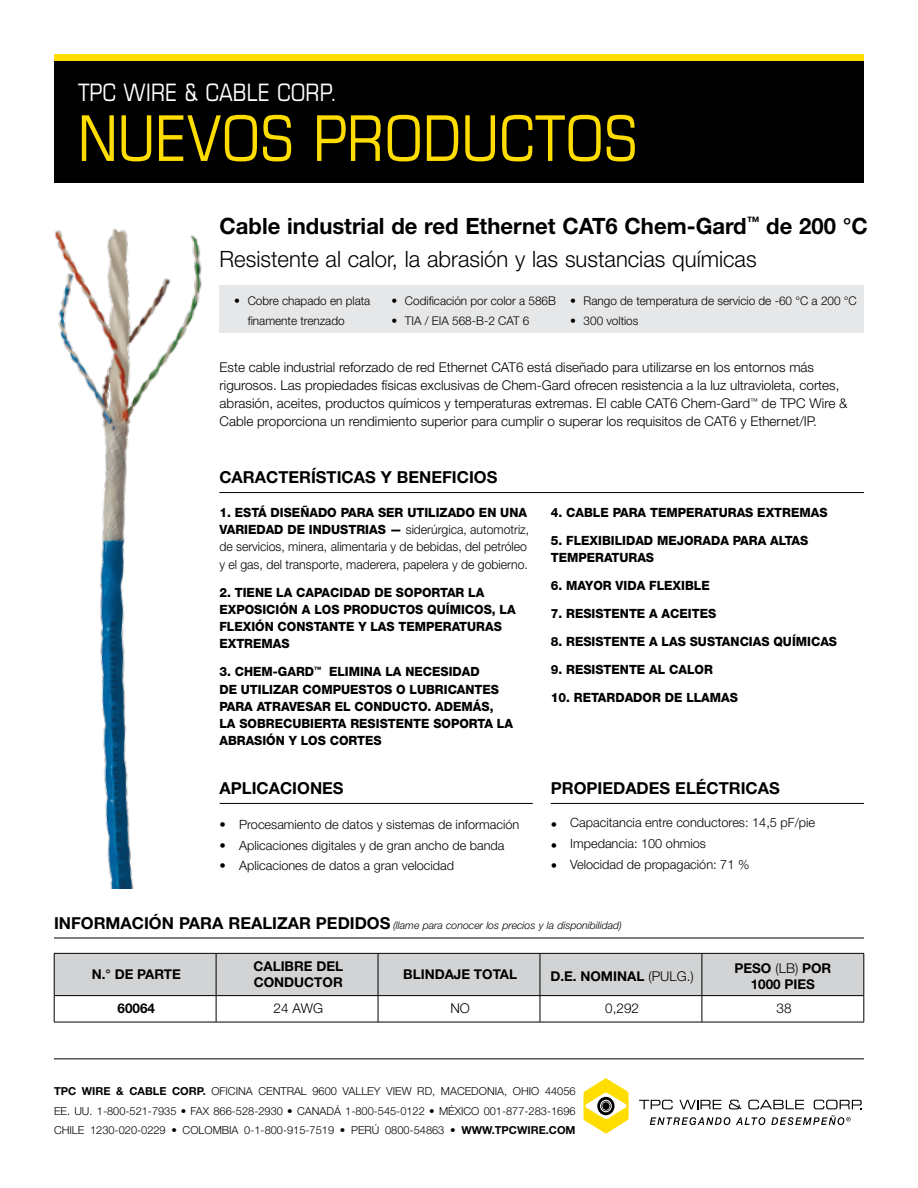
<style>
.page{position:relative;width:918px;height:1188px;background:#fff}
.page>*{position:absolute;margin:0;border:0;box-sizing:border-box;transform-origin:0 0}
.t1{font:condensed 63px "Eurostile LT Std";color:#fd0}
.t2{font:condensed 24px "Eurostile LT Std";color:#fff}
.t3{font:300 22.5px/33px "Helvetica Neue LT Std";color:#000}
.t4{font:700 16.5px "Helvetica Neue LT Std";color:#000}
.t5{font:300 13.5px/18px "Helvetica Neue LT Std";color:#000}
.t6{font:700 13.5px/16.2px "Helvetica Neue LT Std";color:#000}
.t7{font:800 12.75px "Helvetica Neue LT Std";color:#000;scale:.96 1}
.t8{font:300 12.75px "Helvetica Neue LT Std";color:#000}
.t9{font:300 12.75px/17.2px "Helvetica Neue LT Std";color:#000;scale:.96 1}
.t10{font:300 12px/20.1px "Helvetica Neue LT Std";color:#000}
.t11{font:300 10.95px/19.5px "Helvetica Neue LT Std";color:#000;text-align:justify}
.t12{font:700 10.95px "Helvetica Neue LT Std";color:#000}
.t13{font:italic 300 10.5px "Helvetica Neue LT Std";color:#000}
.s1{font-weight:700}
.s2{font-weight:800}
.s3{font-weight:300}
</style>
<div class="page">
<svg style="left:54px;top:953px;width:811px;height:69px"></svg>
<hr style="left:54px;top:1022px;width:162px;height:1px;background:#000">
<hr style="left:216px;top:1022px;width:162px;height:1px;background:#000">
<hr style="left:378px;top:1022px;width:162px;height:1px;background:#000">
<hr style="left:540px;top:1022px;width:162px;height:1px;background:#000">
<hr style="left:702px;top:1022px;width:162px;height:1px;background:#000">
<hr style="left:54px;top:953px;width:162px;height:1px;background:#000">
<hr style="left:54px;top:954px;width:1px;height:41px;background:#000">
<hr style="left:216px;top:953px;width:162px;height:1px;background:#000">
<hr style="left:216px;top:954px;width:1px;height:41px;background:#000">
<hr style="left:378px;top:953px;width:162px;height:1px;background:#000">
<hr style="left:540px;top:953px;width:162px;height:1px;background:#000">
<hr style="left:540px;top:954px;width:1px;height:41px;background:#000">
<hr style="left:702px;top:953px;width:162px;height:1px;background:#000">
<hr style="left:702px;top:954px;width:1px;height:41px;background:#000">
<hr style="left:864px;top:954px;width:1px;height:41px;background:#000">
<hr style="left:54px;top:995px;width:162px;height:1px;background:#000">
<hr style="left:216px;top:995px;width:162px;height:1px;background:#000">
<hr style="left:378px;top:995px;width:162px;height:1px;background:#000">
<hr style="left:540px;top:995px;width:162px;height:1px;background:#000">
<hr style="left:702px;top:995px;width:162px;height:1px;background:#000">
<hr style="left:54px;top:938px;width:810px;height:1px;background:#000">
<div style="left:54px;top:57px;width:810px;height:126px;background:#000"></div>
<div style="left:54px;top:54px;width:810px;height:7px;background:#fd0"></div>
<hr style="left:219px;top:492px;width:645px;height:1px;background:#000">
<div style="left:220px;top:286px;width:644px;height:47px;background:#e6e7e8"></div>
<hr style="left:220px;top:803px;width:313px;height:1px;background:#000">
<hr style="left:551px;top:803px;width:313px;height:1px;background:#000">
<img style="left:54px;top:228px;width:148px;height:661px">
<hr style="left:54px;top:1059px;width:810px;height:1px;background:#000">
<svg style="left:584px;top:1078px;width:45px;height:56px"></svg>
<svg style="left:597px;top:1097px;width:18px;height:18px"></svg>
<svg style="left:600px;top:1100px;width:12px;height:12px"></svg>
<svg style="left:601px;top:1101px;width:10px;height:10px"></svg>
<div style="left:602px;top:1102px;width:8px;height:8px;background:#000;border-radius:50%"></div>
<svg style="left:639px;top:1100px;width:223px;height:25px"></svg>
<h2 class="t2" style="left:78px;top:78px;width:260px">TPC WIRE &amp; CABLE CORP.</h2>
<h1 class="t1" style="left:78px;top:101px;width:561px">NUEVOS PRODUCTOS</h1>
<h3 class="t3" style="left:220px;top:209px;width:650px"><span class="s1">CABLE INDUSTRIAL DE RED ETHERNET CAT6 CHEM-GARD</span><sup>™</sup> <span class="s1">DE 200 °C<br></span>Resistente al calor, la abrasión y las sustancias químicas</h3>
<p class="t10" style="left:248px;top:290px;width:124px;text-indent:-14px">• Cobre chapado en plata finamente trenzado</p>
<p class="t10" style="left:391px;top:290px;width:165px">• Codificación por color a 586B</p>
<p class="t10" style="left:391px;top:310px;width:139px">• TIA / EIA 568-B-2 CAT 6</p>
<p class="t10" style="left:570px;top:290px;width:288px">• Rango de temperatura de servicio de -60 °C a 200 °C</p>
<p class="t10" style="left:570px;top:310px;width:70px">• 300 voltios</p>
<p class="t5" style="left:220px;top:358px;width:629px">Este cable industrial reforzado de red Ethernet CAT6 está diseñado para utilizarse en los entornos más rigurosos. Las propiedades físicas exclusivas de Chem-Gard ofrecen resistencia a la luz ultravioleta, cortes, abrasión, aceites, productos químicos y temperaturas extremas. El cable CAT6 Chem-Gard<sup>™</sup> de TPC Wire &amp; Cable proporciona un rendimiento superior para cumplir o superar los requisitos de CAT6 y Ethernet/IP.</p>
<p class="t4" style="left:219px;top:467px;width:280px">CARACTERÍSTICAS Y BENEFICIOS</p>
<p class="t9" style="left:219px;top:503px;width:324px"><span class="s2">1. ESTÁ DISEÑADO PARA SER UTILIZADO EN UNA VARIEDAD DE INDUSTRIAS —</span> siderúrgica, automotriz, de servicios, minera, alimentaria y de bebidas, del petróleo y el gas, del transporte, maderera, papelera y de gobierno.</p>
<p class="t7" style="left:219px;top:585px;width:100px">2. TIENE LA CAPA</p>
<p class="t7" style="left:330px;top:585px;width:19px">CIDAD</p>
<p class="t7" style="left:374px;top:585px;width:33px">DE SOPORTAR</p>
<p class="t7" style="left:468px;top:585px;width:10px">LA</p>
<p class="t7" style="left:219px;top:602px;width:27px">EXPOSI</p>
<p class="t7" style="left:266px;top:602px;width:60px">CIÓN A LOS</p>
<p class="t7" style="left:343px;top:602px;width:11px">PRODU</p>
<p class="t7" style="left:389px;top:602px;width:20px">CTOS</p>
<p class="t7" style="left:427px;top:602px;width:85px">QUÍMICOS, LA</p>
<p class="t7" style="left:219px;top:619px;width:81px">FLEXIÓN CONSTANT</p>
<p class="t7" style="left:346px;top:619px;width:35px">E Y LAS</p>
<p class="t7" style="left:399px;top:619px;width:56px">TEMPERATURAS</p>
<p class="t7" style="left:219px;top:636px;width:66px">EXTREMAS</p>
<p class="t7" style="left:219px;top:664px;width:82px">3. CHEM-GARD</p>
<p class="t7" style="left:314px;top:664px;width:57px"><sup>™</sup> ELIMINA</p>
<p class="t7" style="left:385px;top:664px;width:67px">LA NECESIDAD</p>
<p class="t7" style="left:219px;top:682px;width:31px">DE UTILIZAR</p>
<p class="t7" style="left:303px;top:682px;width:68px">COMPUESTOS</p>
<p class="t7" style="left:396px;top:682px;width:74px">OLUBRICANT</p>
<p class="t7" style="left:483px;top:682px;width:18px">ES</p>
<p class="t7" style="left:219px;top:699px;width:10px">PARA</p>
<p class="t7" style="left:257px;top:699px;width:10px">ATRAV</p>
<p class="t7" style="left:297px;top:699px;width:19px">ESAR</p>
<p class="t7" style="left:335px;top:699px;width:41px">EL CONDU</p>
<p class="t7" style="left:401px;top:699px;width:98px">CTO. ADEMÁS,</p>
<p class="t7" style="left:219px;top:716px;width:117px">LA SOBRECUBIERTA</p>
<p class="t7" style="left:350px;top:716px;width:27px">RESIST</p>
<p class="t7" style="left:396px;top:716px;width:50px">ENTE SOPORTA</p>
<p class="t7" style="left:497px;top:716px;width:10px">LA</p>
<p class="t7" style="left:219px;top:733px;width:27px">ABRASI</p>
<p class="t7" style="left:266px;top:733px;width:46px">ÓN Y LOS</p>
<p class="t7" style="left:330px;top:733px;width:20px">CORT</p>
<p class="t7" style="left:365px;top:733px;width:18px">ES</p>
<p class="t7" style="left:551px;top:505px;width:75px">4. CABLE PARA</p>
<p class="t7" style="left:650px;top:505px;width:56px">TEMPERATURAS</p>
<p class="t7" style="left:757px;top:505px;width:66px">EXTREMAS</p>
<p class="t7" style="left:551px;top:533px;width:71px">5. FLEXIBILIDAD</p>
<p class="t7" style="left:657px;top:533px;width:39px">MEJORADA</p>
<p class="t7" style="left:733px;top:533px;width:10px">PARA</p>
<p class="t7" style="left:770px;top:533px;width:9px">ALTAS</p>
<p class="t7" style="left:551px;top:550px;width:56px">TEMPERATURAS</p>
<p class="t7" style="left:551px;top:578px;width:77px">6. MAYOR VIDA</p>
<p class="t7" style="left:649px;top:578px;width:65px">FLEXIBLE</p>
<p class="t7" style="left:551px;top:606px;width:43px">7. RESIST</p>
<p class="t7" style="left:612px;top:606px;width:110px">ENTE A ACEITES</p>
<p class="t7" style="left:551px;top:634px;width:43px">8. RESIST</p>
<p class="t7" style="left:612px;top:634px;width:62px">ENTE ALAS</p>
<p class="t7" style="left:690px;top:634px;width:10px">SUSTAN</p>
<p class="t7" style="left:740px;top:634px;width:18px">CIAS</p>
<p class="t7" style="left:773px;top:634px;width:59px">QUÍMICAS</p>
<p class="t7" style="left:551px;top:662px;width:43px">9. RESIST</p>
<p class="t7" style="left:612px;top:662px;width:80px">ENTE AL CALOR</p>
<p class="t7" style="left:551px;top:690px;width:53px">10. RETARDADOR</p>
<p class="t7" style="left:665px;top:690px;width:69px">DE LLAMAS</p>
<p class="t4" style="left:220px;top:778px;width:126px">APLICACIONES</p>
<p class="t4" style="left:551px;top:778px;width:231px">PROPIEDADES ELÉCTRICAS</p>
<p class="t8" style="left:220px;top:817px;width:301px">• Procesamiento de datos y sistemas de información</p>
<p class="t8" style="left:220px;top:837px;width:286px">• Aplicaciones digitales y de gran ancho de banda</p>
<p class="t8" style="left:220px;top:858px;width:236px">• Aplicaciones de datos a gran velocidad</p>
<p class="t8" style="left:551px;top:815px;width:266px">• Capacitancia entre conductores: 14,5 pF/pie</p>
<p class="t8" style="left:551px;top:836px;width:157px">• I mpedancia: 100 ohmios</p>
<p class="t8" style="left:551px;top:856px;width:200px">• Velocidad de propagación: 71 %</p>
<p class="t4" style="left:54px;top:913px;width:39px">INFORMACI</p>
<p class="t4" style="left:149px;top:913px;width:42px">ÓN PARA</p>
<p class="t4" style="left:228px;top:913px;width:11px">REALI</p>
<p class="t4" style="left:277px;top:913px;width:51px">ZAR PEDIDOS</p>
<p class="t13" style="left:393px;top:919px;width:230px">(llame para conocer los precios y la disponibilidad)</p>
<p class="t6" style="left:92px;top:966px;width:91px">N.° DE PARTE</p>
<p class="t6" style="left:253px;top:958px;width:91px">CALIBRE DEL<br>CONDUCTOR</p>
<p class="t6" style="left:403px;top:966px;width:116px">BLINDAJE TOTAL</p>
<p class="t6" style="left:550px;top:968px;width:145px">D.E. NOMINAL <span class="s3">(PULG.)</span></p>
<p class="t6" style="left:734px;top:960px;width:98px;text-align:center">PESO <span class="s3">(LB)</span> POR<br>1000 PIES</p>
<p class="t6" style="left:118px;top:1000px;width:39px">60064</p>
<p class="t5" style="left:274px;top:999px;width:51px">24 AWG</p>
<p class="t5" style="left:450px;top:999px;width:21px">NO</p>
<p class="t5" style="left:605px;top:999px;width:35px">0,292</p>
<p class="t5" style="left:777px;top:999px;width:17px">38</p>
<p class="t12" style="left:54px;top:1084px;width:45px">TPC WIRE</p>
<p class="t12" style="left:116px;top:1084px;width:30px">&amp; CABLE</p>
<p class="t12" style="left:172px;top:1084px;width:17px">CORP</p>
<p class="t11" style="left:203px;top:1081px;width:92px"><span class="s1">.</span> Oficina central</p>
<p class="t11" style="left:54px;top:1081px;width:523px;text-indent:258px">9600 Valley View Rd, Macedon ia, Ohio 44056<br>EE. UU. 1-800-521-7935 • FAX 866-528-2930 • CANADÁ 1-800-545-0122 • MÉXICO 001-877-283-1696<br>Chile 1230-020-0229 • Colom bia 0-1-800-915-7519 • Perú 0800-54863 • <span class="s1">WWW</span></p>
<p class="t12" style="left:492px;top:1123px;width:12px">.TPCWIRE</p>
<p class="t12" style="left:546px;top:1123px;width:13px">.COM</p>
</div>
